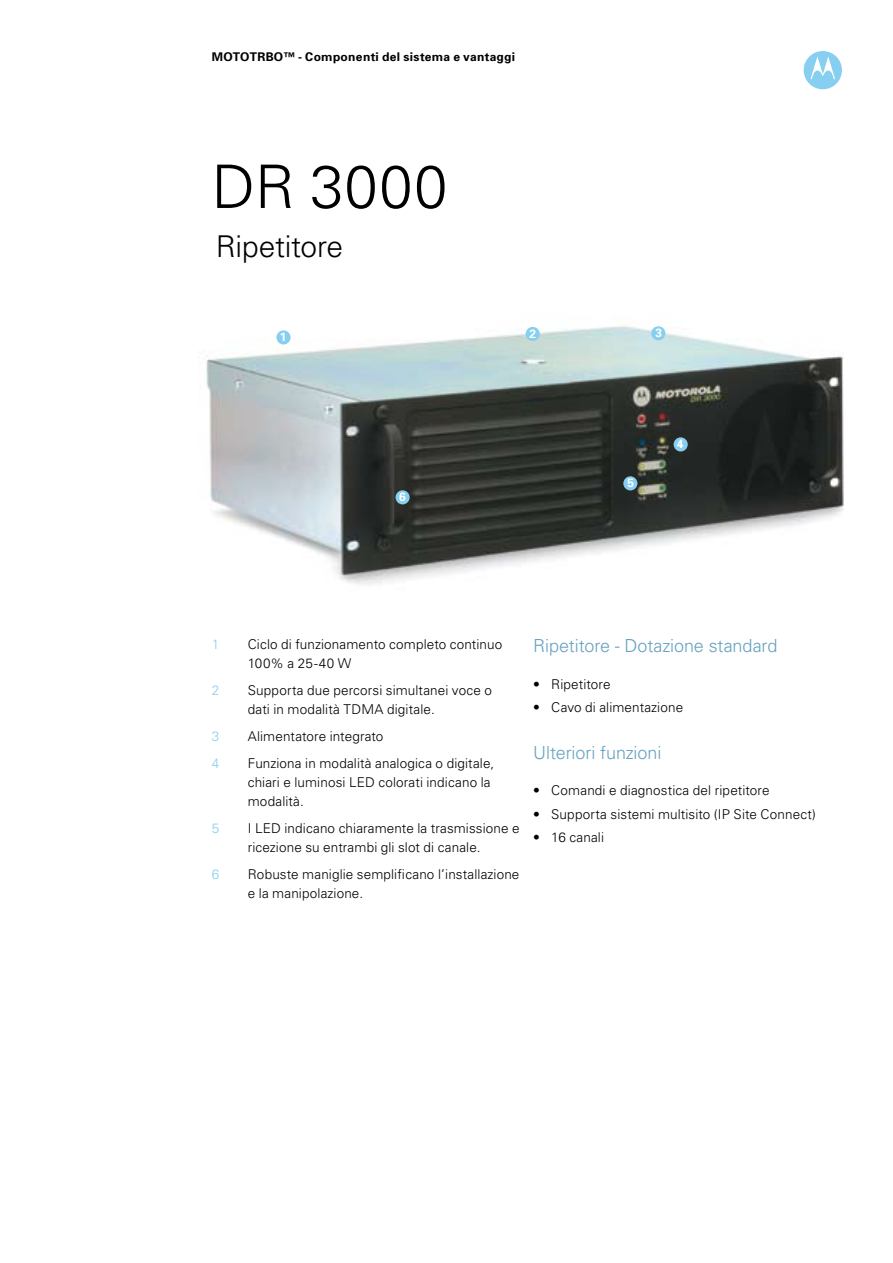
<style>
.page{position:relative;width:893px;height:1263px;background:#fff}
.page>*{position:absolute;margin:0;border:0;box-sizing:border-box;transform-origin:0 0}
.t1{font:300 60px "Univers";letter-spacing:.015em;color:#000}
.t2{font:300 30px "Univers";letter-spacing:-.005em;color:#000}
.t3{font:300 18px "Univers";letter-spacing:-.005em;color:#67a2c0}
.t4{font:300 13.5px/18.8px "Univers";letter-spacing:.01em;color:#000}
.t5{font:300 13.5px "Univers";color:#87cff0}
.t6{font:700 12px "Univers";letter-spacing:.025em;color:#000}
.t7{font:700 12px "Univers";color:#fff}
</style>
<div class="page">
<img style="left:206px;top:325px;width:638px;height:260px">
<div style="left:526px;top:327px;width:14px;height:14px;background:#87cff0;border-radius:50%"></div>
<div style="left:276px;top:330px;width:15px;height:14px;background:#87cff0;border-radius:50%"></div>
<div style="left:651px;top:326px;width:14px;height:14px;background:#87cff0;border-radius:50%"></div>
<div style="left:623px;top:476px;width:14px;height:14px;background:#87cff0;border-radius:50%"></div>
<div style="left:674px;top:437px;width:14px;height:14px;background:#87cff0;border-radius:50%"></div>
<div style="left:395px;top:490px;width:15px;height:14px;background:#87cff0;border-radius:50%"></div>
<svg style="left:804px;top:51px;width:38px;height:38px"></svg>
<p class="t6" style="left:212px;top:49px;width:305px">MOTOTRBO™ - Componenti del sistema e vantaggi</p>
<h1 class="t1" style="left:212px;top:151px;width:237px">DR 3000</h1>
<h2 class="t2" style="left:216px;top:228px;width:129px">Ripetitore</h2>
<p class="t7" style="left:280px;top:329px;width:8px">1</p>
<p class="t7" style="left:655px;top:325px;width:8px">3</p>
<p class="t7" style="left:530px;top:326px;width:8px">2</p>
<p class="t7" style="left:399px;top:489px;width:8px">6</p>
<p class="t7" style="left:627px;top:475px;width:8px">5</p>
<p class="t7" style="left:677px;top:436px;width:8px">4</p>
<p class="t5" style="left:212px;top:636px;width:9px">1</p>
<p class="t4" style="left:248px;top:634px;width:256px">Ciclo di funzionamento completo continuo<br>100% a 25-40 W</p>
<p class="t5" style="left:212px;top:682px;width:9px">2</p>
<p class="t4" style="left:248px;top:680px;width:246px">Supporta due percorsi simultanei voce o dati in modalità TDMA digitale.</p>
<p class="t5" style="left:212px;top:728px;width:9px">3</p>
<p class="t4" style="left:248px;top:726px;width:137px">Alimentatore integrato</p>
<p class="t5" style="left:212px;top:755px;width:9px">4</p>
<p class="t4" style="left:248px;top:753px;width:248px">Funziona in modalità analogica o digitale, chiari e luminosi LED colorati indicano la modalità.</p>
<p class="t5" style="left:212px;top:820px;width:9px">5</p>
<p class="t4" style="left:248px;top:818px;width:273px">I LED indicano chiaramente la trasmissione e ricezione su entrambi gli slot di canale.</p>
<p class="t5" style="left:212px;top:866px;width:9px">6</p>
<p class="t4" style="left:248px;top:864px;width:273px">Robuste maniglie semplificano l’installazione e la manipolazione.</p>
<h3 class="t3" style="left:533px;top:635px;width:246px">Ripetitore - Dotazione standard</h3>
<p class="t4" style="left:533px;top:675px;width:79px">• Ripetitore</p>
<p class="t4" style="left:533px;top:698px;width:151px">• Cavo di alimentazione</p>
<h3 class="t3" style="left:533px;top:741px;width:130px">Ulteriori funzioni</h3>
<p class="t4" style="left:533px;top:781px;width:238px">• Comandi e diagnostica del ripetitore</p>
<p class="t4" style="left:533px;top:804px;width:284px">• Supporta sistemi multisito (IP Site Connect)</p>
<p class="t4" style="left:533px;top:827px;width:72px">• 16 canali</p>
</div>
